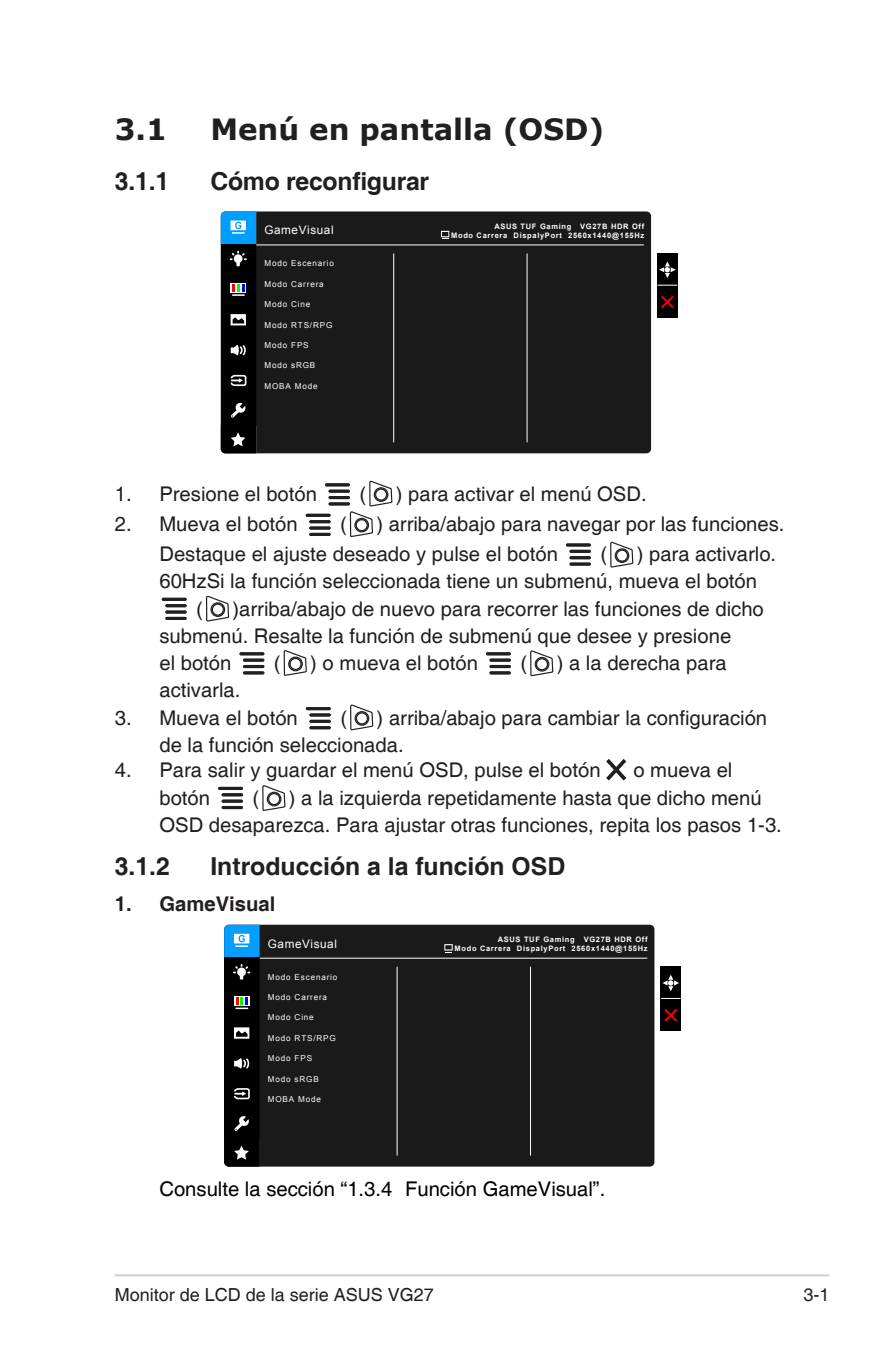
<style>
.page{position:relative;width:893px;height:1346px;background:#fff}
.page>*{position:absolute;margin:0;border:0;box-sizing:border-box;transform-origin:0 0}
.t1{font:700 29.25px "Verdana";color:#231f20}
.t2{font:700 24.75px "Helvetica";color:#231f20}
.t3{font:20.25px/27.2px "Helvetica";color:#231f20}
.t4{font:20.25px "Helvetica";color:#000}
.t5{font:700 20.25px "Helvetica";color:#231f20}
.t6{font:18px "Helvetica";color:#231f20}
.t7{font:11.7px "Arial";letter-spacing:.05em;color:#fff}
.t8{font:8.1px "Arial";letter-spacing:.1em;color:#fff}
.t9{font:700 7.42px "Arial";letter-spacing:.09em;color:#fff}
</style>
<div class="page">
<hr style="left:115px;top:1274px;width:714px;height:2px;background:#d1d2d4">
<div style="left:256px;top:211px;width:395px;height:242px;background:#1a1a1a"></div>
<svg style="left:221px;top:211px;width:35px;height:242px;background:#192c37"></svg>
<div style="left:657px;top:253px;width:20px;height:64px;background:#000"></div>
<svg style="left:657px;top:285px;width:20px;height:1px"></svg>
<svg style="left:659px;top:261px;width:17px;height:17px"></svg>
<svg style="left:661px;top:296px;width:13px;height:12px"></svg>
<hr style="left:256px;top:244px;width:388px;height:1px;background:#fff">
<hr style="left:393px;top:253px;width:1px;height:189px;background:#fff">
<hr style="left:527px;top:253px;width:1px;height:189px;background:#fff">
<svg style="left:441px;top:231px;width:8px;height:6px"></svg>
<svg style="left:442px;top:232px;width:6px;height:7px"></svg>
<hr style="left:325px;top:483px;width:25px;height:3px;background:#231f20;border-radius:2px">
<hr style="left:329px;top:490px;width:21px;height:3px;background:#231f20;border-radius:2px">
<hr style="left:329px;top:496px;width:21px;height:3px;background:#231f20;border-radius:2px">
<hr style="left:329px;top:502px;width:21px;height:3px;background:#231f20;border-radius:2px">
<hr style="left:306px;top:514px;width:25px;height:3px;background:#231f20;border-radius:2px">
<hr style="left:309px;top:520px;width:22px;height:3px;background:#231f20;border-radius:2px">
<svg style="left:309px;top:526px;width:22px;height:4px"></svg>
<hr style="left:309px;top:533px;width:22px;height:3px;background:#231f20;border-radius:2px">
<svg style="left:350px;top:481px;width:42px;height:56px"></svg>
<hr style="left:566px;top:543px;width:25px;height:3px;background:#231f20;border-radius:2px">
<hr style="left:569px;top:550px;width:22px;height:3px;background:#231f20;border-radius:2px">
<hr style="left:569px;top:556px;width:22px;height:3px;background:#231f20;border-radius:2px">
<svg style="left:569px;top:562px;width:22px;height:4px"></svg>
<svg style="left:610px;top:542px;width:23px;height:25px"></svg>
<hr style="left:162px;top:598px;width:25px;height:3px;background:#231f20;border-radius:2px">
<hr style="left:165px;top:604px;width:22px;height:3px;background:#231f20;border-radius:2px">
<svg style="left:165px;top:610px;width:22px;height:4px"></svg>
<hr style="left:165px;top:617px;width:22px;height:3px;background:#231f20;border-radius:2px">
<svg style="left:206px;top:596px;width:23px;height:25px"></svg>
<hr style="left:239px;top:652px;width:25px;height:3px;background:#231f20;border-radius:2px">
<svg style="left:243px;top:658px;width:21px;height:4px"></svg>
<hr style="left:243px;top:665px;width:21px;height:3px;background:#231f20;border-radius:2px">
<hr style="left:243px;top:671px;width:21px;height:3px;background:#231f20;border-radius:2px">
<svg style="left:284px;top:650px;width:23px;height:26px"></svg>
<hr style="left:486px;top:652px;width:25px;height:3px;background:#231f20;border-radius:2px">
<svg style="left:489px;top:658px;width:22px;height:4px"></svg>
<hr style="left:489px;top:665px;width:22px;height:3px;background:#231f20;border-radius:2px">
<hr style="left:489px;top:671px;width:22px;height:3px;background:#231f20;border-radius:2px">
<svg style="left:530px;top:650px;width:23px;height:26px"></svg>
<hr style="left:306px;top:707px;width:25px;height:3px;background:#231f20;border-radius:2px">
<hr style="left:309px;top:713px;width:22px;height:3px;background:#231f20;border-radius:2px">
<hr style="left:309px;top:720px;width:22px;height:3px;background:#231f20;border-radius:2px">
<hr style="left:309px;top:726px;width:22px;height:3px;background:#231f20;border-radius:2px">
<svg style="left:350px;top:704px;width:23px;height:26px"></svg>
<svg style="left:606px;top:759px;width:20px;height:21px"></svg>
<hr style="left:218px;top:787px;width:25px;height:3px;background:#231f20;border-radius:2px">
<hr style="left:222px;top:793px;width:21px;height:3px;background:#231f20;border-radius:2px">
<svg style="left:222px;top:799px;width:21px;height:4px"></svg>
<hr style="left:222px;top:806px;width:21px;height:3px;background:#231f20;border-radius:2px">
<svg style="left:262px;top:785px;width:23px;height:26px"></svg>
<div style="left:260px;top:925px;width:394px;height:241px;background:#1a1a1a"></div>
<svg style="left:224px;top:925px;width:36px;height:241px;background:#192b35"></svg>
<div style="left:661px;top:966px;width:20px;height:64px;background:#000"></div>
<svg style="left:661px;top:998px;width:20px;height:1px"></svg>
<svg style="left:662px;top:974px;width:17px;height:17px"></svg>
<svg style="left:664px;top:1009px;width:13px;height:12px"></svg>
<hr style="left:260px;top:958px;width:387px;height:1px;background:#fff">
<hr style="left:397px;top:967px;width:1px;height:188px;background:#fff">
<hr style="left:530px;top:967px;width:1px;height:188px;background:#fff">
<svg style="left:444px;top:944px;width:9px;height:6px"></svg>
<svg style="left:445px;top:945px;width:7px;height:7px"></svg>
<h1 class="t1" style="left:115px;top:109px;width:54px">3.1</h1>
<h1 class="t1" style="left:210px;top:109px;width:395px">Menú en pantalla (OSD)</h1>
<p class="t2" style="left:115px;top:166px;width:56px">3.1.1</p>
<p class="t2" style="left:210px;top:166px;width:220px">Cómo reconfigurar</p>
<p class="t9" style="left:494px;top:222px;width:151px">ASUS TUF Gaming VG27B HDR Off</p>
<p class="t7" style="left:264px;top:223px;width:71px">GameVisual</p>
<p class="t9" style="left:451px;top:230px;width:195px">Modo Carrera DispalyPort 2560x1440@155Hz</p>
<p class="t8" style="left:264px;top:258px;width:71px">Modo Escenario</p>
<p class="t8" style="left:264px;top:279px;width:61px">Modo Carrera</p>
<p class="t8" style="left:264px;top:299px;width:47px">Modo Cine</p>
<p class="t8" style="left:264px;top:319px;width:69px">Modo RTS/RPG</p>
<p class="t8" style="left:264px;top:340px;width:46px">Modo FPS</p>
<p class="t8" style="left:264px;top:360px;width:52px">Modo sRGB</p>
<p class="t8" style="left:264px;top:380px;width:55px">MOBA Mode</p>
<p class="t3" style="left:115px;top:481px;width:204px">1. Presione el botón</p>
<p class="t3" style="left:359px;top:481px;width:8px">(</p>
<p class="t3" style="left:396px;top:481px;width:252px">) para activar el menú OSD.</p>
<p class="t3" style="left:115px;top:511px;width:184px">2. Mueva el botón</p>
<p class="t3" style="left:340px;top:511px;width:8px">(</p>
<p class="t3" style="left:159px;top:510px;width:627px;line-height:30.2px;text-indent:217px">) arriba/abajo para navegar por las funciones.<br>Destaque el ajuste deseado y pulse el botón</p>
<p class="t3" style="left:600px;top:541px;width:8px">(</p>
<p class="t3" style="left:637px;top:541px;width:141px">) para activarlo.</p>
<p class="t3" style="left:159px;top:568px;width:599px">60HzSi la función seleccionada tiene un submenú, mueva el botón</p>
<p class="t3" style="left:196px;top:596px;width:8px">(</p>
<p class="t3" style="left:159px;top:596px;width:606px;text-indent:73px">)arriba/abajo de nuevo para recorrer las funciones de dicho submenú. Resalte la función de submenú que desee y presione<br>el botón</p>
<p class="t3" style="left:274px;top:650px;width:8px">(</p>
<p class="t3" style="left:310px;top:650px;width:169px">) o mueva el botón</p>
<p class="t3" style="left:520px;top:650px;width:8px">(</p>
<p class="t3" style="left:557px;top:650px;width:171px">) a la derecha para</p>
<p class="t3" style="left:159px;top:677px;width:83px">activarla.</p>
<p class="t3" style="left:115px;top:705px;width:185px">3. Mueva el botón</p>
<p class="t3" style="left:340px;top:705px;width:8px">(</p>
<p class="t3" style="left:159px;top:704px;width:609px;text-indent:217px">) arriba/abajo para cambiar la configuración de la función seleccionada.</p>
<p class="t3" style="left:115px;top:757px;width:487px">4. Para salir y guardar el menú OSD, pulse el botón</p>
<p class="t3" style="left:633px;top:757px;width:101px">o mueva el</p>
<p class="t3" style="left:159px;top:785px;width:52px">botón</p>
<p class="t3" style="left:253px;top:785px;width:8px">(</p>
<p class="t3" style="left:159px;top:785px;width:624px;text-indent:129px">) a la izquierda repetidamente hasta que dicho menú<br>OSD desaparezca. Para ajustar otras funciones, repita los pasos 1-3.</p>
<p class="t2" style="left:115px;top:851px;width:57px">3.1.2</p>
<p class="t2" style="left:210px;top:851px;width:356px">Introducción a la función OSD</p>
<p class="t5" style="left:115px;top:892px;width:162px">1. GameVisual</p>
<p class="t9" style="left:498px;top:935px;width:151px">ASUS TUF Gaming VG27B HDR Off</p>
<p class="t7" style="left:268px;top:936px;width:71px">GameVisual</p>
<p class="t9" style="left:455px;top:943px;width:195px">Modo Carrera DispalyPort 2560x1440@155Hz</p>
<p class="t8" style="left:268px;top:971px;width:71px">Modo Escenario</p>
<p class="t8" style="left:268px;top:992px;width:61px">Modo Carrera</p>
<p class="t8" style="left:268px;top:1012px;width:47px">Modo Cine</p>
<p class="t8" style="left:268px;top:1032px;width:69px">Modo RTS/RPG</p>
<p class="t8" style="left:268px;top:1053px;width:46px">Modo FPS</p>
<p class="t8" style="left:268px;top:1073px;width:52px">Modo sRGB</p>
<p class="t8" style="left:268px;top:1094px;width:55px">MOBA Mode</p>
<p class="t4" style="left:159px;top:1177px;width:447px">Consulte la sección “1.3.4 Función GameVisual”.</p>
<p class="t6" style="left:115px;top:1284px;width:321px">Monitor de LCD de la serie ASUS VG27</p>
<p class="t6" style="left:803px;top:1284px;width:28px">3-1</p>
</div>
